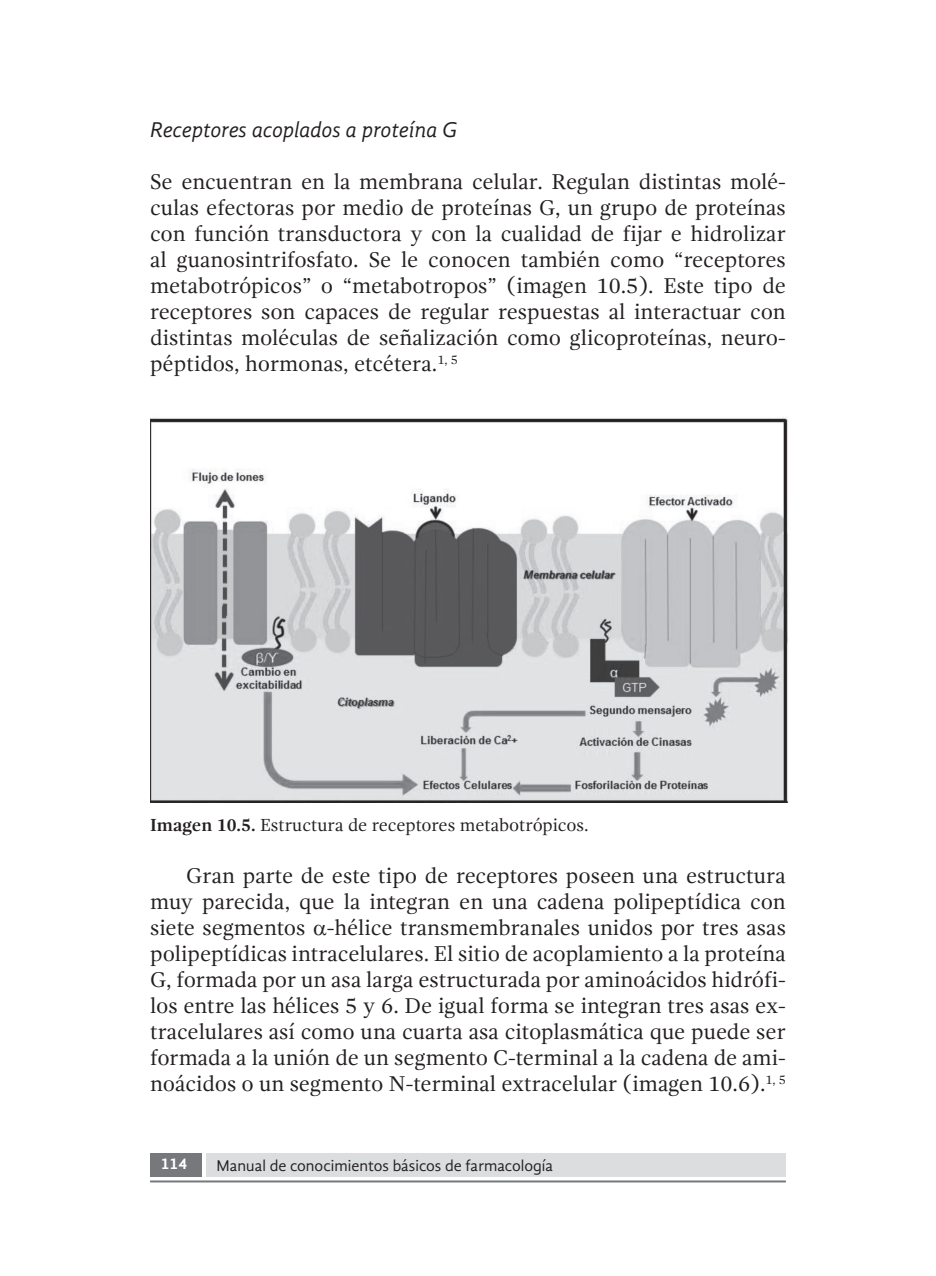
<style>
.page{position:relative;width:936px;height:1276px;background:#fff}
.page>*{position:absolute;margin:0;border:0;box-sizing:border-box;transform-origin:0 0}
.t1{font:22px/26px "Gandhi Serif";color:#231f20;text-align:justify}
.t2{font:italic 22px "Gandhi Sans";letter-spacing:-.01em;color:#231f20}
.t3{font:18px "Gandhi Serif";color:#231f20}
.t4{font:16px "Gandhi Sans";color:#231f20}
.t5{font:700 16px "Gandhi Sans";color:#fff}
.s1{font-weight:700}
</style>
<div class="page">
<div style="left:150px;top:1153px;width:52px;height:23px;background:#76787b"></div>
<div style="left:206px;top:1153px;width:579px;height:23px;background:#dcdddf"></div>
<hr style="left:150px;top:1180px;width:635px;height:2px;background:#76787b">
<img style="left:150px;top:418px;width:639px;height:384px">
<p class="t2" style="left:150px;top:117px;width:309px">Receptores acoplados a proteína G</p>
<p class="t1" style="left:150px;top:169px;width:637px">Se encuentran en la membrana celular. Regulan distintas molé&shy;culas efectoras por medio de proteínas G, un grupo de proteínas con función transductora y con la cualidad de fijar e hidrolizar al guanosintrifosfato. Se le conocen también como “receptores metabotrópicos” o “metabotropos” (imagen 10.5). Este tipo de receptores son capaces de regular respuestas al interactuar con distintas moléculas de señalización como glicoproteínas, neuro&shy;péptidos, hormonas, etcétera.<sup>1,</sup> <sup>5</sup></p>
<p class="t3" style="left:150px;top:815px;width:440px"><span class="s1">Imagen 10.5.</span> Estructura de receptores metabotrópicos.</p>
<p class="t1" style="left:150px;top:863px;width:637px;text-indent:36px">Gran parte de este tipo de receptores poseen una estructura muy parecida, que la integran en una cadena polipeptídica con siete segmentos -hélice transmembranales unidos por tres asas polipeptídicas intracelulares. El sitio de acoplamiento a la proteína G, formada por un asa larga estructurada por aminoácidos hidrófi&shy;los entre las hélices 5 y 6. De igual forma se integran tres asas ex&shy;tracelulares así como una cuarta asa citoplasmática que puede ser formada a la unión de un segmento C-terminal a la cadena de ami&shy;noácidos o un segmento N-terminal extracelular (imagen 10.6).<sup>1,</sup> <sup>5</sup></p>
<p class="t5" style="left:161px;top:1154px;width:28px">114</p>
<p class="t4" style="left:216px;top:1156px;width:338px">Manual de conocimientos básicos de farmacología</p>
</div>
